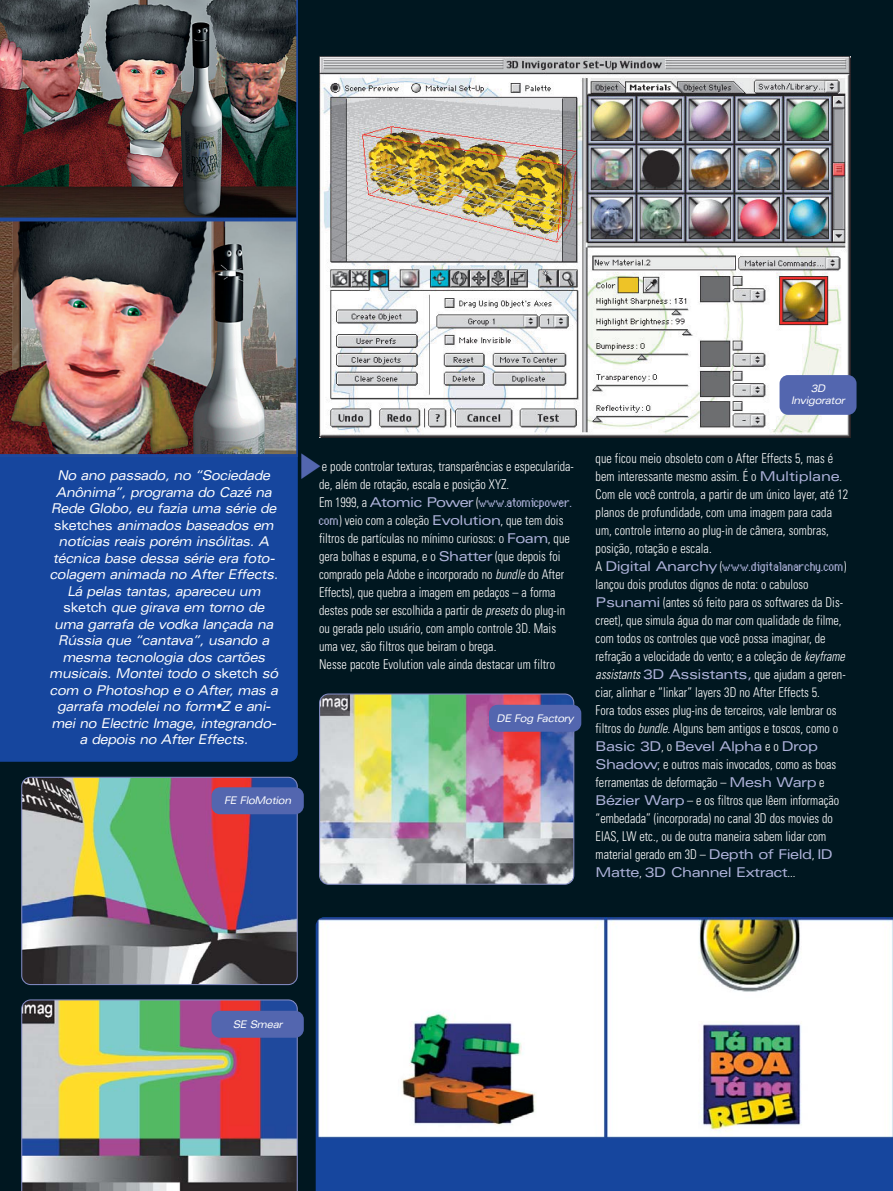
<style>
.page{position:relative;width:893px;height:1191px;background:#fff}
.page>*{position:absolute;margin:0;border:0;box-sizing:border-box;transform-origin:0 0}
.t1{font:45px "Obscena";color:#5366af}
.t2{font:14.25px "Genoveva";color:#afb3db}
.t3{font:300 condensed 13.5px/18px "Univers";color:#fff;scale:.9 1}
.t4{font:italic expanded 13.5px/16.5px "Univers";letter-spacing:-.03em;color:#fff;text-align:center;scale:.88 1}
.t5{font:italic expanded 10.5px/12px "Univers";letter-spacing:-.035em;color:#fff;text-align:center;scale:.88 1}
.s1{font-style:normal}
.s2{font-family:"Univers";font-weight:300;font-stretch:condensed;font-size:13.5px;color:#fff}
.s3{font-family:"Univers";font-stretch:expanded;font-size:13.5px}
.s4{font-family:"Genoveva";font-weight:400;font-stretch:normal;font-size:14.25px;color:#afb3db}
.s5{font-weight:400;font-stretch:expanded;color:#afb3db}
.s6{font-style:italic}
</style>
<div class="page">
<div style="left:0;top:0;width:892px;height:1191px;background:#001720"></div>
<div style="left:0;top:0;width:298px;height:762px;background:#16469e"></div>
<img style="left:0;top:0;width:297px;height:456px">
<div style="left:316px;top:921px;width:576px;height:270px;background:#16469e"></div>
<img style="left:317px;top:917px;width:575px;height:221px">
<img style="left:319px;top:57px;width:531px;height:380px">
<img style="left:319px;top:694px;width:255px;height:191px">
<div style="left:489px;top:705px;width:92px;height:27px;background:#5366af;border-radius:9px"></div>
<div style="left:779px;top:375px;width:77px;height:40px;background:#5366af;border-radius:9px"></div>
<svg style="left:21px;top:777px;width:277px;height:208px"></svg>
<div style="left:211px;top:787px;width:93px;height:27px;background:#5366af;border-radius:9px"></div>
<svg style="left:21px;top:999px;width:277px;height:192px"></svg>
<div style="left:211px;top:1011px;width:93px;height:27px;background:#5366af;border-radius:9px"></div>
<h1 class="t1" style="left:301px;top:448px;width:18px">¡</h1>
<p class="t4" style="left:49px;top:468px;width:262px">No ano passado, no “Sociedade<br>Anônima”, programa do Cazé na<br>Rede Globo, eu fazia uma série de <span class="s1">sketches</span> animados baseados em notícias reais porém insólitas. A técnica base dessa série era foto&shy;colagem animada no After Effects.<br>Lá pelas tantas, apareceu um <span class="s1">sketch</span> que girava em torno de uma garrafa de vodka lançada na<br>Rússia que “cantava”, usando a mesma tecnologia dos cartões musicais. Montei todo o <span class="s1">sketch</span> só com o Photoshop e o After, mas a garrafa modelei no form•Z e ani&shy;mei no Electric Image, integrando&shy;a depois no After Effects.</p>
<p class="t3" style="left:319px;top:458px;width:284px">e pode controlar texturas, transparências e especularida&shy;de, além de rotação, escala e posição XYZ.</p>
<p class="t2" style="left:319px;top:494px;width:255px"><span class="s2">Em 1999, a</span> <span class="s3">Atomic Power</span> <span class="s2">(</span>www.atomicpower.</p>
<p class="t3" style="left:319px;top:512px;width:280px"><span class="s4">com</span>) veio com a coleção <span class="s5">Evolution</span>, que tem dois filtros de partículas no mínimo curiosos: o <span class="s5">Foam</span>, que gera bolhas e espuma, e o <span class="s5">Shatter</span> (que depois foi comprado pela Adobe e incorporado no <span class="s6">bundle</span> do After Effects), que quebra a imagem em pedaços – a forma destes pode ser escolhida a partir de <span class="s6">presets</span> do plug-in ou gerada pelo usuário, com amplo controle 3D. Mais uma vez, são filtros que beiram o brega.<br>Nesse pacote Evolution vale ainda destacar um filtro</p>
<p class="t5" style="left:496px;top:713px;width:89px">DE Fog Factory</p>
<p class="t5" style="left:224px;top:796px;width:78px">FE FloMotion</p>
<p class="t5" style="left:791px;top:383px;width:63px">3D<br>Invigorator</p>
<p class="t3" style="left:595px;top:450px;width:282px">que ficou meio obsoleto com o After Effects 5, mas é bem interessante mesmo assim. É o <span class="s5">Multiplane</span>.<br>Com ele você controla, a partir de um único layer, até 12 planos de profundidade, com uma imagem para cada um, controle interno ao plug-in de câmera, sombras, posição, rotação e escala.</p>
<p class="t2" style="left:595px;top:557px;width:252px"><span class="s2">A</span> <span class="s3">Digital Anarchy</span> <span class="s2">(</span>www.digitalanarchy.com<span class="s2">)</span></p>
<p class="t3" style="left:595px;top:576px;width:279px">lançou dois produtos dignos de nota: o cabuloso <span class="s5">Psunami</span> (antes só feito para os softwares da Dis&shy;creet), que simula água do mar com qualidade de filme, com todos os controles que você possa imaginar, de refração a velocidade do vento; e a coleção de <span class="s6">keyframe assistants</span> <span class="s5">3D Assistants,</span> que ajudam a geren&shy;ciar, alinhar e “linkar” layers 3D no After Effects 5.<br>Fora todos esses plug-ins de terceiros, vale lembrar os filtros do <span class="s6">bundle.</span> Alguns bem antigos e toscos, como o <span class="s5">Basic 3D</span>, o <span class="s5">Bevel Alpha</span> e o <span class="s5">Drop Shadow</span>; e outros mais invocados, como as boas ferramentas de deformação – <span class="s5">Mesh Warp</span> e <span class="s5">Bézier Warp</span> – e os filtros que lêem informação “embedada” (incorporada) no canal 3D dos movies do EIAS, LW etc., ou de outra maneira sabem lidar com material gerado em 3D – <span class="s5">Depth of Field</span>, <span class="s5">ID Matte</span>, <span class="s5">3D Channel Extract</span>...</p>
<p class="t5" style="left:233px;top:1019px;width:58px">SE Smear</p>
</div>
